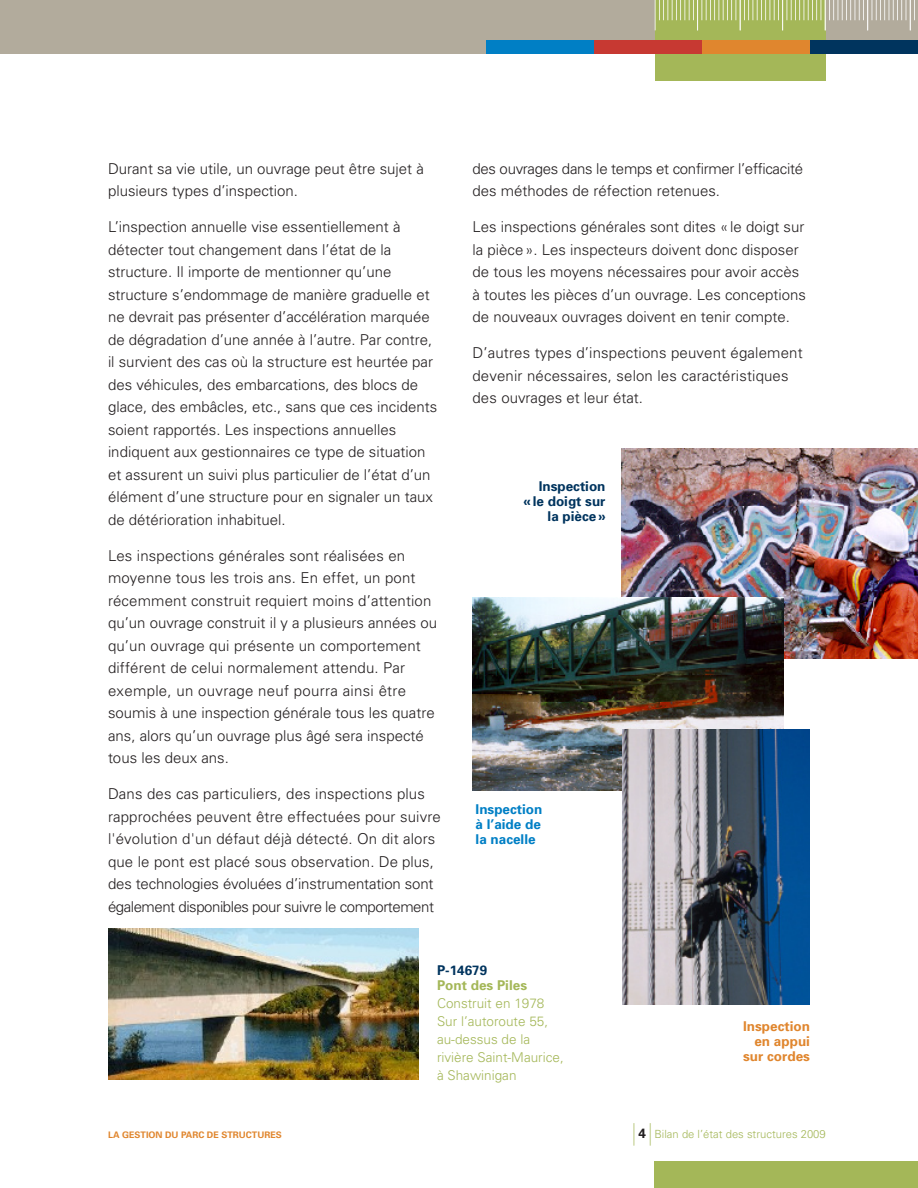
<style>
.page{position:relative;width:918px;height:1188px;background:#fff}
.page>*{position:absolute;margin:0;border:0;box-sizing:border-box;transform-origin:0 0}
.t1{font:300 15px/22.5px "Univers";color:#231f20}
.t2{font:300 15px/22.5px "Univers";letter-spacing:-.02em;color:#231f20}
.t3{font:300 13.5px/18px "Univers";color:#a4b758}
.t4{font:700 13.5px/15px "Univers";color:#00345e;text-align:right}
.t5{font:700 13.5px/15px "Univers";color:#007fc5;text-align:justify}
.t6{font:700 13.5px/15px "Univers";color:#e0862e;text-align:right}
.t7{font:700 13.5px "Univers";color:#a4b758}
.t8{font:300 11.25px "Univers";color:#a4b758}
.t9{font:700 9px "Univers";color:#e0862e}
.s1{font-size:22.5px}
.s2{font-weight:700;font-size:13.5px;color:#231f20}
</style>
<div class="page">
<div style="left:0;top:0;width:918px;height:54px;background:#b2ab9c"></div>
<div style="left:655px;top:0;width:171px;height:81px;background:#a4b758"></div>
<div style="left:655px;top:1161px;width:263px;height:27px;background:#a4b758"></div>
<div style="left:486px;top:40px;width:108px;height:14px;background:#007fc5"></div>
<div style="left:594px;top:40px;width:108px;height:14px;background:#c73932"></div>
<div style="left:702px;top:40px;width:108px;height:14px;background:#e0862e"></div>
<div style="left:810px;top:40px;width:108px;height:14px;background:#00345e"></div>
<hr style="left:655px;top:0;width:1px;height:30px;background:#fff">
<svg style="left:659px;top:0;width:35px;height:20px"></svg>
<hr style="left:697px;top:0;width:1px;height:30px;background:#fff">
<svg style="left:701px;top:0;width:35px;height:20px"></svg>
<hr style="left:740px;top:0;width:1px;height:30px;background:#fff">
<svg style="left:744px;top:0;width:35px;height:20px"></svg>
<hr style="left:782px;top:0;width:1px;height:30px;background:#fff">
<svg style="left:786px;top:0;width:35px;height:20px"></svg>
<hr style="left:825px;top:0;width:1px;height:30px;background:#fff">
<svg style="left:829px;top:0;width:35px;height:20px"></svg>
<hr style="left:867px;top:0;width:1px;height:30px;background:#fff">
<svg style="left:872px;top:0;width:35px;height:20px"></svg>
<hr style="left:910px;top:0;width:1px;height:30px;background:#fff">
<svg style="left:914px;top:0;width:1px;height:20px"></svg>
<img style="left:621px;top:449px;width:297px;height:209px">
<img style="left:108px;top:928px;width:310px;height:152px">
<img style="left:472px;top:597px;width:311px;height:194px">
<img style="left:622px;top:730px;width:188px;height:275px">
<p class="t1" style="left:108px;top:157px;width:317px">D urant sa vie utile, un ouvrage peut être sujet à plusieurs types d’inspection.</p>
<p class="t1" style="left:108px;top:216px;width:331px">L’inspection annuelle vise essentiellement à détecter tout changement dans l’état de la structure. I l importe de mentionner qu’une structure s’endommage de manière graduelle et ne devrait pas présenter d’accélération marquée de dégradation d’une année à l’autre. Par contre, il survient des cas où la structure est heurtée par des véhicules, des embarcations, des blocs de glace, des embâcles, etc., sans que ces incidents soient rapportés. Les inspections annuelles indiquent aux gestionnaires ce type de situation et assurent un suivi plus particulier de l’état d’un élément d’une structure pour en signaler un taux de détérioration inhabituel.</p>
<p class="t1" style="left:108px;top:544px;width:331px">Les inspections générales sont réalisées en moyenne tous les trois ans. En effet, un pont récemment construit requiert moins d’attention qu’un ouvrage construit il y a plusieurs années ou qu’un ouvrage qui présente un comportement différent de celui normalement attendu. Par exemple, un ouvrage neuf pourra ainsi être soumis à une inspection générale tous les quatre ans, alors qu’un ouvrage plus âgé sera inspecté tous les deux ans.</p>
<p class="t1" style="left:108px;top:783px;width:334px">Dans des cas particuliers, des inspections plus rapprochées peuvent être effectuées pour suivre l'évolution d'un défaut déjà détecté. On dit alors que le pont est placé sous observation. De plus, des technologies évoluées d’instrumentation sont également disponibles pour suivre le comportement</p>
<p class="t2" style="left:472px;top:157px;width:332px">des ouvrages dans le temps et confirmer l’efficacité des méthodes de réfection retenues.</p>
<p class="t1" style="left:472px;top:216px;width:335px">Les inspections générales sont dites «le doigt sur la pièce». Les inspecteurs doivent donc disposer de tous les moyens nécessaires pour avoir accès à toutes les pièces d’un ouvrage. Les conceptions de nouveaux ouvrages doivent en tenir compte.</p>
<p class="t1" style="left:472px;top:342px;width:332px">D ’autres types d’inspections peuvent également devenir nécessaires, selon les caractéristiques des ouvrages et leur état.</p>
<p class="t4" style="left:524px;top:479px;width:83px">Inspection «le doigt sur la pièce»</p>
<p class="t5" style="left:476px;top:802px;width:68px">Inspection à l’aide de la nacelle</p>
<p class="t9" style="left:108px;top:1129px;width:174px">La gestion du parc de structures</p>
<p class="t4" style="left:437px;top:963px;width:52px">P-14679</p>
<p class="t7" style="left:437px;top:977px;width:92px">Pont des Piles</p>
<p class="t3" style="left:437px;top:994px;width:128px">Construit en 1978<br>Sur l’autoroute 55, au-dessus de la rivière Saint-Maurice, à Shawinigan</p>
<p class="t6" style="left:743px;top:1019px;width:68px">Inspection en appui sur cordes</p>
<p class="t8" style="left:633px;top:1128px;width:195px"><span class="s1">|</span> <span class="s2">4</span> <span class="s1">|</span> B ilan de l’état des structures 2009</p>
</div>
